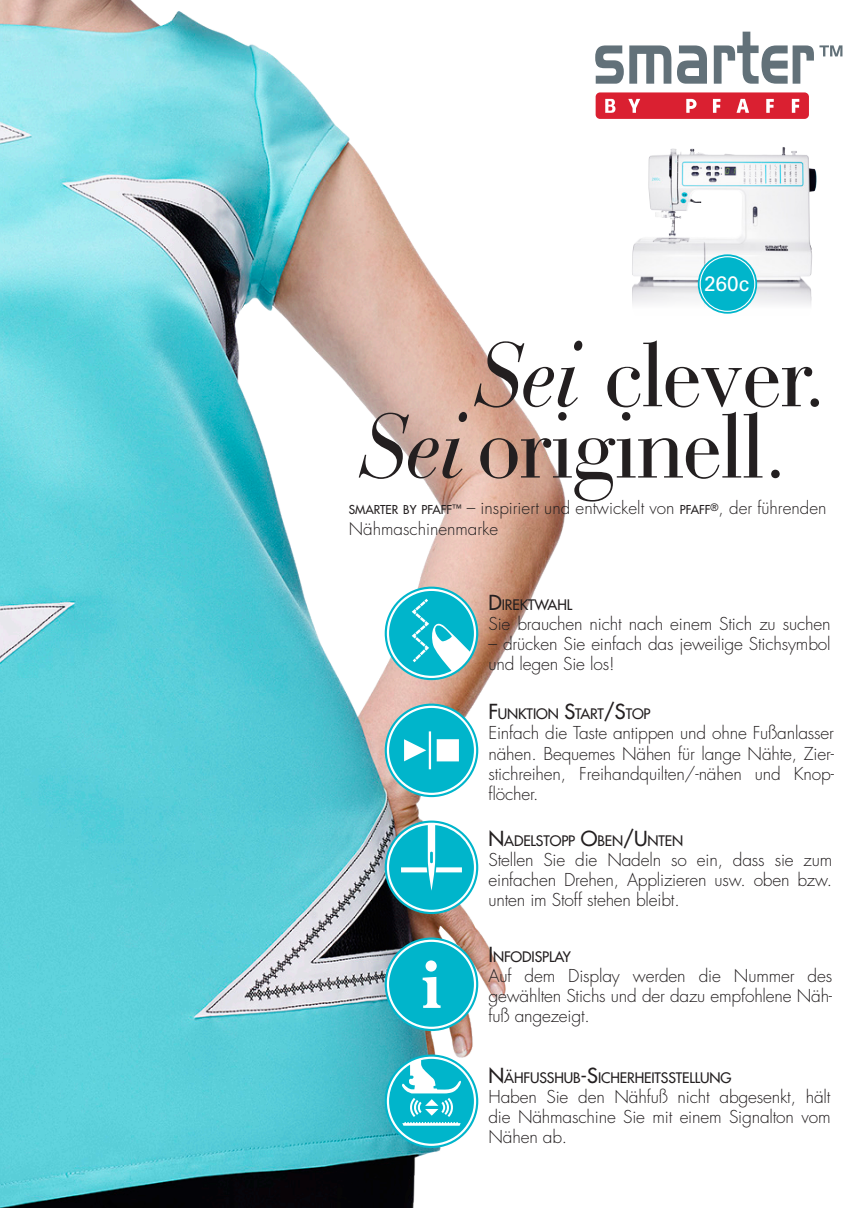
<style>
.page{position:relative;width:851px;height:1208px;background:#fff}
.page>*{position:absolute;margin:0;border:0;box-sizing:border-box;transform-origin:0 0}
.Headline_1{font:96px "Bauer Bodoni BT";color:#231f20}
.t1{font:21px "Univers LT Std";color:#fff}
.t2{font:300 17.4px/20.1px "Futura Std";letter-spacing:-.01em;color:#231f20;text-align:justify}
.Brödtext{font:300 17.1px/20.4px "Futura Std";color:#231f20}
.t3{font:500 14.1px "Futura Std";letter-spacing:-.005em;color:#231f20}
.s1{font-style:italic}
.s2{font-weight:500;font-size:12px}
.s3{font-weight:500;font-size:9.9px}
.s4{font-size:20.1px}
</style>
<div class="page">
<img style="left:0;top:0;width:646px;height:1208px">
<svg style="left:386px;top:587px;width:91px;height:92px"></svg>
<div style="left:384px;top:586px;width:94px;height:94px;border:2px solid #00b5cb;border-radius:50%"></div>
<svg style="left:389px;top:591px;width:85px;height:85px"></svg>
<svg style="left:386px;top:938px;width:91px;height:92px"></svg>
<div style="left:384px;top:937px;width:94px;height:94px;border:2px solid #00b5cb;border-radius:50%"></div>
<svg style="left:389px;top:942px;width:85px;height:84px;background:#2cb9c9"></svg>
<svg style="left:386px;top:704px;width:91px;height:92px"></svg>
<div style="left:384px;top:703px;width:94px;height:94px;border:2px solid #00b5cb;border-radius:50%"></div>
<svg style="left:389px;top:708px;width:85px;height:84px"></svg>
<svg style="left:386px;top:821px;width:91px;height:92px"></svg>
<div style="left:384px;top:820px;width:94px;height:94px;border:2px solid #00b5cb;border-radius:50%"></div>
<svg style="left:389px;top:825px;width:85px;height:84px"></svg>
<svg style="left:386px;top:1055px;width:91px;height:92px"></svg>
<div style="left:384px;top:1054px;width:94px;height:94px;border:2px solid #00b5cb;border-radius:50%"></div>
<svg style="left:389px;top:1058px;width:85px;height:85px"></svg>
<div style="left:595px;top:92px;width:213px;height:27px;background:#da2031;border-radius:4px"></div>
<svg style="left:595px;top:45px;width:28px;height:39px"></svg>
<svg style="left:629px;top:45px;width:42px;height:39px"></svg>
<svg style="left:677px;top:45px;width:29px;height:39px"></svg>
<svg style="left:713px;top:32px;width:100px;height:52px"></svg>
<svg style="left:605px;top:99px;width:10px;height:14px"></svg>
<svg style="left:628px;top:99px;width:12px;height:14px"></svg>
<svg style="left:791px;top:99px;width:8px;height:14px"></svg>
<svg style="left:766px;top:99px;width:7px;height:14px"></svg>
<svg style="left:713px;top:99px;width:7px;height:14px"></svg>
<svg style="left:736px;top:99px;width:13px;height:14px"></svg>
<svg style="left:686px;top:99px;width:10px;height:14px"></svg>
<svg style="left:819px;top:45px;width:23px;height:11px"></svg>
<img style="left:648px;top:148px;width:134px;height:68px">
<div style="left:697px;top:254px;width:60px;height:60px;background:#00b5cb;border-radius:50%"></div>
<div style="left:699px;top:256px;width:56px;height:56px;border:1px solid #fff;border-radius:50%"></div>
<p class="t1" style="left:704px;top:271px;width:47px">260c</p>
<p class="Headline_1" style="left:477px;top:316px;width:351px"><span class="s1">Sei</span> clever.</p>
<p class="Headline_1" style="left:361px;top:388px;width:427px"><span class="s1">Sei</span> originell.</p>
<p class="Brödtext" style="left:349px;top:498px;width:479px"><span class="s2">SMARTER BY PFAFF</span><span class="s3">™</span> – inspiriert und entwickelt von <span class="s2">PFAFF</span><sup>®</sup>, der führenden<br>Nähmaschinenmarke</p>
<p class="t3" style="left:488px;top:596px;width:85px"><span class="s4">D</span>IREKTWAHL</p>
<p class="t2" style="left:488px;top:614px;width:343px">Sie brauchen nicht nach einem Stich zu suchen</p>
<p class="t2" style="left:488px;top:634px;width:343px">– drücken Sie einfach das jeweilige Stichsymbol und legen Sie los!</p>
<p class="t3" style="left:488px;top:705px;width:164px"><span class="s4">F</span>UNKTION <span class="s4">S</span>TART<span class="s4">/S</span>TOP</p>
<p class="t2" style="left:488px;top:723px;width:347px">Einfach die Taste antippen und ohne Fußanlasser nähen. Bequemes Nähen für lange Nähte, Zier&shy;stichreihen, Freihandquilten/-nähen und Knop&shy;flöcher.</p>
<p class="t3" style="left:488px;top:832px;width:196px"><span class="s4">N</span>ADELSTOPP <span class="s4">O</span>BEN<span class="s4">/U</span> NTEN</p>
<p class="t2" style="left:488px;top:850px;width:345px">Stellen Sie die Nadeln so ein, dass sie zum einfachen Drehen, Applizieren usw. oben bzw. unten im Stoff stehen bleibt.</p>
<p class="t3" style="left:488px;top:947px;width:84px"><span class="s4">I</span> NFODISPLAY</p>
<p class="t2" style="left:488px;top:965px;width:345px">Auf dem Display werden die Nummer des gewählten Stichs und der dazu empfohlene Näh&shy;fuß angezeigt.</p>
<p class="t3" style="left:488px;top:1069px;width:244px"><span class="s4">N</span>ÄHFUSSHUB<span class="s4">-S</span>ICHERHEITSSTELLUNG</p>
<p class="t2" style="left:488px;top:1087px;width:343px">Haben Sie den Nähfuß nicht abgesenkt, hält die Nähmaschine Sie mit einem Signalton vom Nähen ab.</p>
</div>
